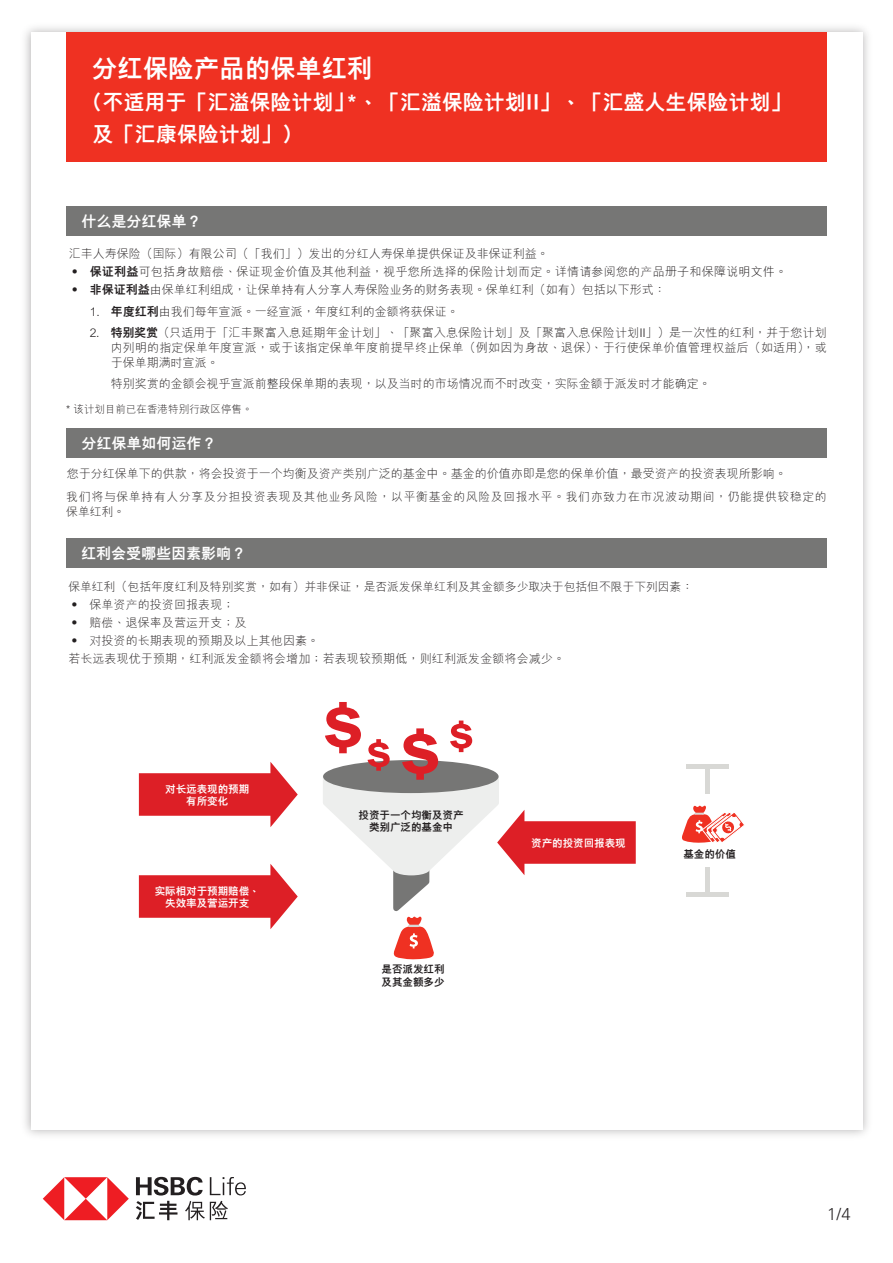
<style>
.page{position:relative;width:893px;height:1263px;background:#fff}
.page>*{position:absolute;margin:0;border:0;box-sizing:border-box;transform-origin:0 0}
.t1{font:800 25.5px "M Hei PR Cfor HSBC";color:#fff}
.t2{font:800 21px/31.5px "M Hei PR Cfor HSBC";color:#fff}
.t3{font:300 16.5px "Univers Nextfor HSBC";color:#231f20}
.t4{font:800 15px "M Hei PR Cfor HSBC";color:#fff}
.t5{font:300 12px/18px "M Hei PR Cfor HSBC";color:#231f20}
.t6{font:300 11.7px/15px "M Hei PR Cfor HSBC";letter-spacing:.06em;color:#231f20}
.t7{font:300 11.7px "M Hei PR Cfor HSBC";color:#231f20}
.t8{font:800 10.5px/12.6px "M Hei PR Cfor HSBC";color:#fff;text-align:center}
.t9{font:800 10.5px/12.6px "M Hei PR Cfor HSBC";color:#231f20}
.t10{font:300 10.5px "M Hei PR Cfor HSBC";color:#231f20}
.s1{font-family:"M Hei H Kfor HSBC"}
.s2{font-weight:800}
.s3{font-size:10.65px}
.s4{font-size:12px}
.s5{font-family:"M Hei H Kfor HSBC";font-size:12px}
.s6{font-family:"M Hei H Kfor HSBC";font-size:11.7px}
</style>
<div class="page">
<img style="left:25px;top:27px;width:843px;height:1108px">
<div style="left:31px;top:33px;width:831px;height:1097px;background:#fff"></div>
<div style="left:67px;top:32px;width:760px;height:130px;background:#ef3122"></div>
<svg style="left:43px;top:1177px;width:86px;height:43px"></svg>
<svg style="left:136px;top:1177px;width:67px;height:18px"></svg>
<svg style="left:210px;top:1177px;width:36px;height:18px"></svg>
<svg style="left:136px;top:1201px;width:41px;height:19px"></svg>
<svg style="left:185px;top:1201px;width:43px;height:19px"></svg>
<div style="left:67px;top:206px;width:760px;height:30px;background:#767675"></div>
<div style="left:67px;top:428px;width:760px;height:30px;background:#767675"></div>
<svg style="left:682px;top:805px;width:62px;height:38px"></svg>
<div style="left:67px;top:538px;width:760px;height:30px;background:#767675"></div>
<svg style="left:323px;top:702px;width:313px;height:258px"></svg>
<hr style="left:687px;top:764px;width:42px;height:4px;background:#d8d8d5">
<hr style="left:706px;top:764px;width:4px;height:29px;background:#d8d8d5">
<hr style="left:687px;top:892px;width:42px;height:4px;background:#d8d8d5">
<hr style="left:706px;top:867px;width:4px;height:29px;background:#d8d8d5">
<svg style="left:139px;top:762px;width:159px;height:65px"></svg>
<svg style="left:139px;top:864px;width:159px;height:65px"></svg>
<h1 class="t1" style="left:92px;top:55px;width:282px">分红保险产品的保单红利</h1>
<h2 class="t2" style="left:93px;top:87px;width:700px;text-indent:-11px"><span class="s1">（</span>不适用于<span class="s1">「</span>汇溢保险计划<span class="s1">」*、「</span>汇溢保险计划<span class="s1">II」、「</span>汇盛人生保险计划<span class="s1">」及「</span>汇康保险计划<span class="s1">」）</span></h2>
<p class="t4" style="left:81px;top:213px;width:122px">什么是分红保单<span class="s1">？</span></p>
<p class="t5" style="left:69px;top:245px;width:720px">汇丰人寿保险<span class="s1">（</span>国际<span class="s1">）</span>有限公司<span class="s1">（「</span>我们<span class="s1">」）</span>发出的分红人寿保单提供保证及非保证利益<span class="s1">。<br>‧</span> <span class="s2">保证利益</span>可包括身故赔偿<span class="s1">、</span>保证现金价值及其他利益<span class="s1">，</span>视乎您所选择的保险计划而定<span class="s1">。</span>详情请参阅您的产品册子和保障说明文件<span class="s1">。‧</span> <span class="s2">非保证利益</span>由保单红利组成<span class="s1">，</span>让保单持有人分享人寿保险业务的财务表现<span class="s1">。</span>保单红利<span class="s1">（</span>如有<span class="s1">）</span>包括以下形式<span class="s1">：</span></p>
<p class="t5" style="left:90px;top:303px;width:370px"><span class="s1">1.</span> <span class="s2">年度红利</span>由我们每年宣派<span class="s1">。</span>一经宣派<span class="s1">，</span>年度红利的金额将获保证<span class="s1">。</span></p>
<p class="t5" style="left:111px;top:325px;width:718px;line-height:15px;text-align:justify;text-indent:-21px"><span class="s1">2.</span> <span class="s2">特别奖赏</span><span class="s1">（</span>只适用于<span class="s1">「</span>汇丰聚富入息延期年金计划<span class="s1">」、「</span>聚富入息保险计划<span class="s1">」及「</span>聚富入息保险计划<span class="s1">II」）</span>是一次性的红利<span class="s1">，</span>并于您计划内列明的指定保单年度宣派<span class="s1">，</span>或于该指定保单年度前提早终止保单<span class="s1">（</span>例如因为身故<span class="s1">、</span>退保<span class="s1">）、</span>于行使保单价值管理权益后<span class="s1">（</span>如适用<span class="s1">），</span>或于保单期满时宣派<span class="s1">。</span></p>
<p class="t5" style="left:111px;top:375px;width:601px">特别奖赏的金额会视乎宣派前整段保单期的表现<span class="s1">，</span>以及当时的市场情况而不时改变<span class="s1">，</span>实际金额于派发时才能确定<span class="s1">。</span></p>
<p class="t10" style="left:66px;top:403px;width:188px"><span class="s1">*</span> <span class="s3">该计</span>划目前已在香港特<span class="s3">别</span>行政<span class="s3">区</span>停售<span class="s1">。</span></p>
<p class="t4" style="left:81px;top:435px;width:137px">分红保单如何运作<span class="s1">？</span></p>
<p class="t5" style="left:67px;top:465px;width:722px">您于分红保单下的供款<span class="s1">，</span>将会投资于一个均衡及资产类别广泛的基金中<span class="s1">。</span>基金的价值亦即是您的保单价值<span class="s1">，</span>最受资产的投资表现所影响<span class="s1">。</span></p>
<p class="t6" style="left:66px;top:489px;width:762px">我<span class="s4">们将</span>与保<span class="s4">单</span>持有人分享及分担投<span class="s4">资</span>表<span class="s4">现</span>及其他业务风险<span class="s5">，</span>以平衡基金的风险及回报水平<span class="s5">。</span>我们亦致力在市况波动期间<span class="s5">，</span>仍能提供较稳定的保单红利<span class="s5">。</span></p>
<p class="t4" style="left:81px;top:545px;width:167px">红利会受哪些因素影响<span class="s1">？</span></p>
<p class="t7" style="left:68px;top:580px;width:627px">保单红利<span class="s5">（</span><span class="s1">包</span>括年度红利及特别奖赏<span class="s5">，</span>如有<span class="s1">）</span>并非保证<span class="s5">，</span>是否派发保单红利及其金额多少取决于包括但不限于下列因素<span class="s5">：</span></p>
<p class="t5" style="left:68px;top:595px;width:498px"><span class="s1">‧</span> 保单资产的投资回报表现<span class="s1">；<br>‧</span> 赔偿<span class="s1">、</span>退保率及营运开支<span class="s1">；</span>及<br><span class="s1">‧</span> 对投资的长期表现的预期及以上其他因素<span class="s1">。<br></span>若长远表现优于预期<span class="s6">，</span>红利派发金额将会增加<span class="s1">；</span>若表现较预期低<span class="s1">，</span>则红利派发金额将会减少<span class="s1">。</span></p>
<p class="t8" style="left:165px;top:782px;width:86px">对长远表现的预期有所变化</p>
<p class="t8" style="left:155px;top:884px;width:107px">实际相对于预期赔偿<span class="s1">、</span>失效率及营运开支</p>
<p class="t9" style="left:359px;top:808px;width:107px;text-align:center">投资于一个均衡及资产类别广泛的基金中</p>
<p class="t9" style="left:382px;top:963px;width:64px">是否派发红利及其金额多少</p>
<p class="t8" style="left:531px;top:836px;width:96px">资产的投资回报表现</p>
<p class="t9" style="left:683px;top:847px;width:54px">基金的价值</p>
<h3 class="t3" style="left:827px;top:1203px;width:25px">1/4</h3>
</div>
